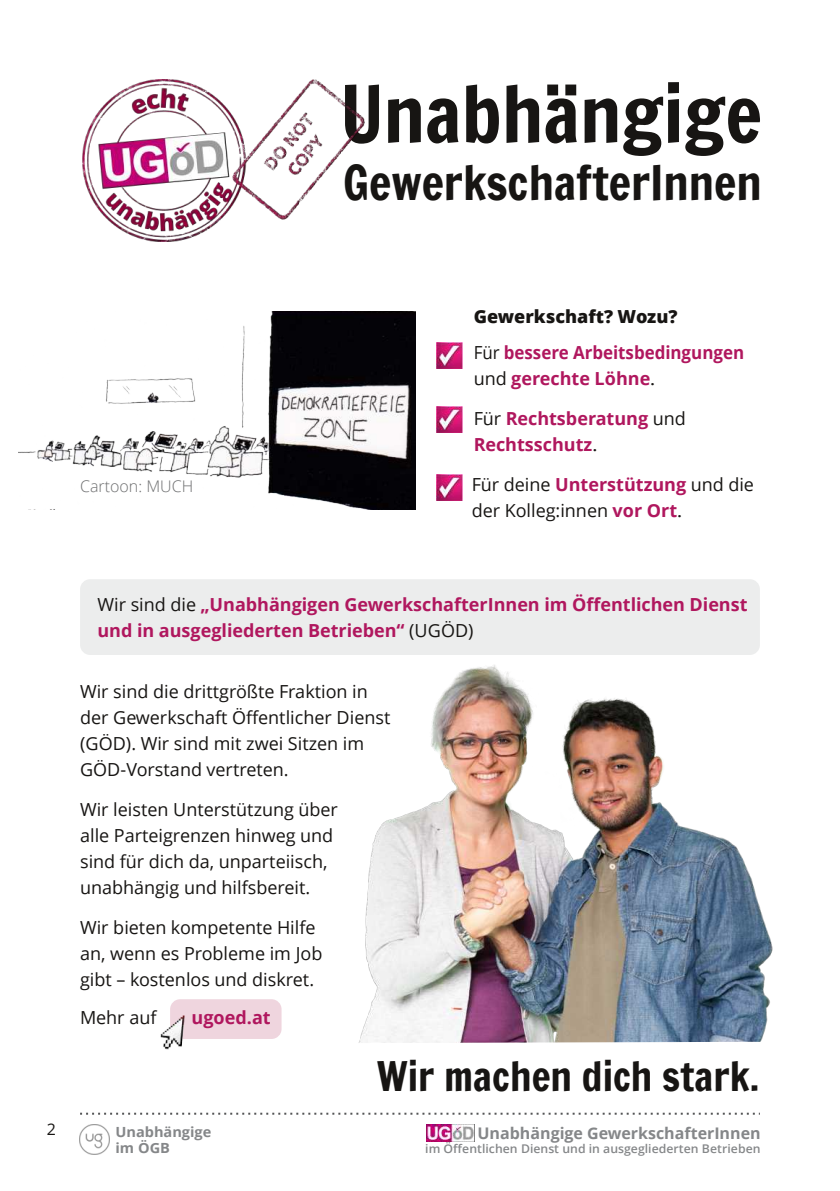
<style>
.page{position:relative;width:840px;height:1191px;background:#fff}
.page>*{position:absolute;margin:0;border:0;box-sizing:border-box;transform-origin:0 0}
.t1{font:77.2px "Francois One";color:#171513}
.t2{font:47px "Francois One";color:#171513}
.t3{font:40px "Francois One";color:#171513}
.t4{font:18px/26px "Open Sans";color:#171513}
.t5{font:700 18px/26px "Open Sans";color:#b0175e}
.t6{font:700 18px/36px "Open Sans";color:#b0175e;scale:.94 1}
.t7{font:700 16px "Open Sans";color:#858789}
.t8{font:300 16px "Open Sans";letter-spacing:.005em;color:#6e6f70}
.t9{font:16px "Open Sans";color:#171513}
.t10{font:700 14px/16px "Open Sans";color:#858789;scale:1.04 1}
.t11{font:600 12px "Open Sans";letter-spacing:.005em;color:#858789}
.s1{font-weight:800;color:#171513}
.s2{font-weight:400;color:#171513}
.s3{font-family:"PT Serif";font-weight:400;color:#171513}
.s4{font-weight:700;color:#b0175e}
.s5{font-family:"PT Serif"}
</style>
<div class="page">
<svg style="left:80px;top:1112px;width:679px;height:2px"></svg>
<img style="left:79px;top:1124px;width:30px;height:30px">
<img style="left:426px;top:1124px;width:48px;height:17px">
<div style="left:170px;top:999px;width:111px;height:40px;background:#efd5de;border-radius:10px"></div>
<div style="left:80px;top:579px;width:679px;height:76px;background:#eceded;border-radius:10px"></div>
<img style="left:83px;top:79px;width:282px;height:163px">
<img style="left:18px;top:311px;width:397px;height:198px">
<img style="left:358px;top:665px;width:415px;height:378px">
<img style="left:436px;top:342px;width:26px;height:26px">
<img style="left:436px;top:406px;width:26px;height:26px">
<img style="left:436px;top:474px;width:26px;height:26px">
<img style="left:160px;top:1016px;width:24px;height:33px">
<p class="t8" style="left:80px;top:474px;width:115px">Cartoon: MUCH</p>
<h1 class="t1" style="left:340px;top:60px;width:423px">Unabhängige</h1>
<h2 class="t2" style="left:343px;top:150px;width:420px">GewerkschafterInnen</h2>
<p class="t6" style="left:473px;top:298px;width:289px"><span class="s1">Gewerkschaft? Wozu?<br></span><span class="s2">Für</span> bessere Arbeitsbedingungen</p>
<p class="t5" style="left:473px;top:365px;width:183px"><span class="s2">und</span> gerechte Löhne<span class="s3">.</span></p>
<p class="t5" style="left:473px;top:405px;width:214px"><span class="s2">Für</span> Rechtsberatung <span class="s2">und<br></span>Rechtsschutz<span class="s3">.</span></p>
<p class="t4" style="left:471px;top:471px;width:284px">Für deine <span class="s4">Unterstützung</span> und die der Kolleg:innen <span class="s4">vor Ort</span><span class="s5">.</span></p>
<p class="t5" style="left:97px;top:590px;width:651px"><span class="s2">Wir sind die</span> „Unabhängigen GewerkschafterInnen im Öffentlichen Dienst und in ausgegliederten Betrieben“ <span class="s2">(UGÖD)</span></p>
<p class="t4" style="left:80px;top:678px;width:311px">Wir sind die drittgrößte Fraktion in der Gewerkschaft Öffentlicher Dienst (GÖD). Wir sind mit zwei Sitzen im GÖD-Vorstand vertreten.</p>
<p class="t4" style="left:80px;top:796px;width:259px">Wir leisten Unterstützung über alle Parteigrenzen hinweg und sind für dich da, unparteiisch, unabhängig und hilfsbereit.</p>
<p class="t4" style="left:80px;top:914px;width:244px">Wir bieten kompetente Hilfe an, wenn es Probleme im Job gibt – kostenlos und diskret.</p>
<p class="t4" style="left:80px;top:1004px;width:78px">Mehr auf</p>
<p class="t5" style="left:191px;top:1004px;width:81px">ugoed.at</p>
<h3 class="t3" style="left:376px;top:1048px;width:384px">Wir machen dich stark.</h3>
<p class="t9" style="left:47px;top:1117px;width:11px">2</p>
<p class="t7" style="left:425px;top:1121px;width:337px">UGÖD Unabhängige GewerkschafterInnen</p>
<p class="t11" style="left:425px;top:1140px;width:336px">im Öffentlichen Dienst und in ausgegliederten Betrieben</p>
<p class="t10" style="left:115px;top:1123px;width:94px">Unabhängige im ÖGB</p>
</div>
